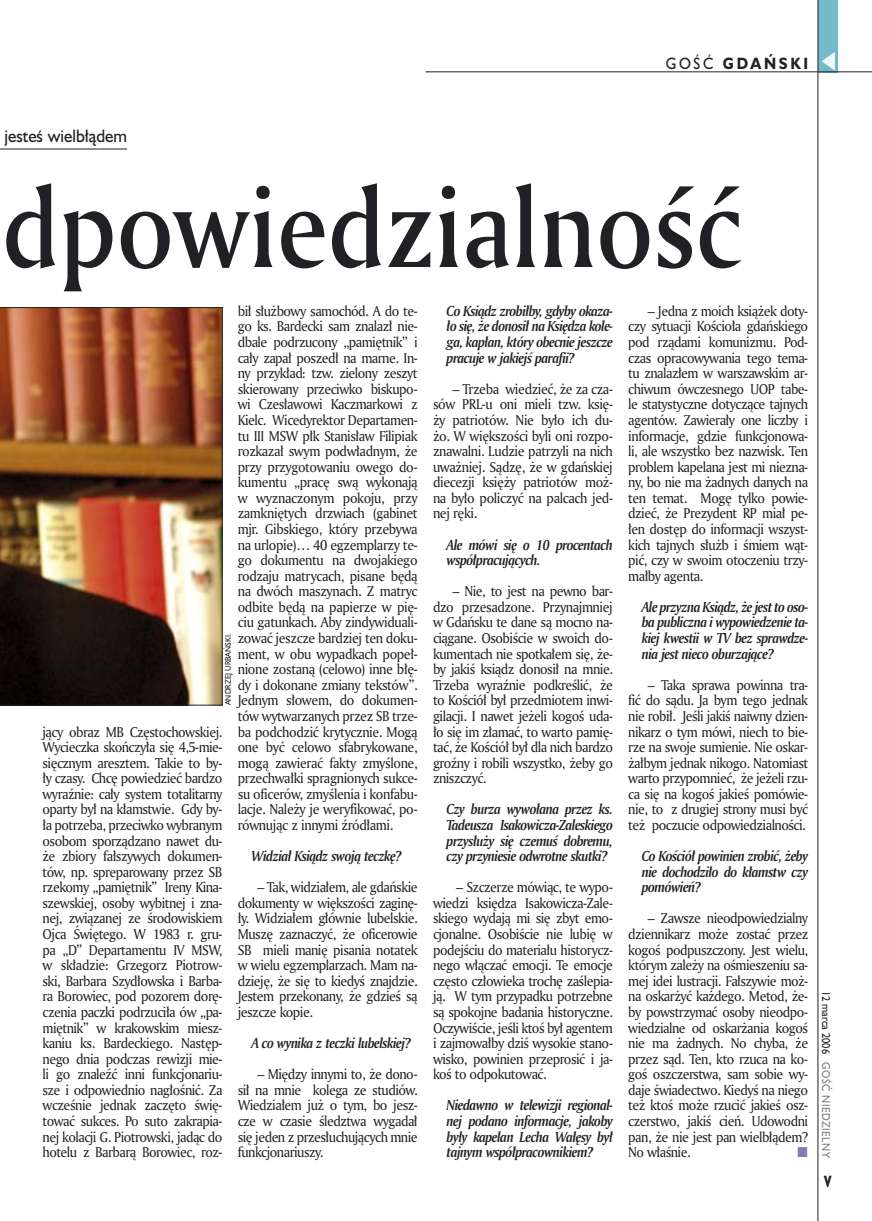
<style>
.page{position:relative;width:872px;height:1221px;background:#fff}
.page>*{position:absolute;margin:0;border:0;box-sizing:border-box;transform-origin:0 0}
.t1{font:108px "Amerigo Md PL";color:#212125;scale:.9 1}
.t2{font:16.5px "Humanst 521 PL";color:#212125;scale:.94 1}
._15b_temat_prawo{font:700 15px "Humanst 521 PL";letter-spacing:.2em;color:#212125;scale:.9 1}
._17_pagina_prawa{font:700 15px "Humanst 521 Cn PL";color:#212125;scale:.94 1}
._07_wywiad_pytanie{font:italic 700 13.95px/15.6px "Amerigo PL";letter-spacing:-.04em;color:#212125;text-align:justify;scale:.94 1}
._01_body_tekst{font:13.8px/15.6px "Amerigo PL";letter-spacing:-.04em;color:#212125;text-align:justify;scale:.94 1}
._19a_data_prawa_GOSC{font:10.5px "Humanst 521 PL";letter-spacing:.05em;color:#7f7f83;scale:.9 1}
._19_data_prawa{font:10.5px "Humanst 521 PL";color:#212125;scale:.9 1}
._09a_autor_zdjecia_Hu_5_pt{font:7.5px "Humanst 521 PL";color:#212125;scale:.94 1}
.s1{font-weight:400}
</style>
<div class="page">
<div style="left:818px;top:0;width:19px;height:72px;background:#75baca"></div>
<hr style="left:817px;top:0;width:1px;height:1220px;background:#212125">
<svg style="left:821px;top:52px;width:14px;height:19px"></svg>
<hr style="left:425px;top:72px;width:447px;height:1px;background:#212125">
<hr style="left:0;top:149px;width:127px;height:1px;background:#212125">
<img style="left:0;top:307px;width:222px;height:398px">
<p class="_15b_temat_prawo" style="left:666px;top:53px;width:160px"><span class="s1">GOŚĆ</span> GDAŃSKI</p>
<p class="t2" style="left:4px;top:124px;width:132px">jesteś wielbłądem</p>
<h1 class="t1" style="left:2px;top:156px;width:823px">dpowiedzialność</h1>
<p class="_01_body_tekst" style="left:238px;top:303px;width:193px">bił służbowy samochód. A do te&shy;go ks. Bardecki sam znalazł nie&shy;dbale podrzucony „pamiętnik” i cały zapał poszedł na marne. In&shy;ny przykład: tzw. zielony zeszyt skierowany przeciwko biskupo&shy;wi Czesławowi Kaczmarkowi z Kielc. Wicedyrektor Departamen&shy;tu III MSW płk Stanisław Filipiak rozkazał swym podwładnym, że przy przygotowaniu owego do&shy;kumentu „pracę swą wykonają w wyznaczonym pokoju, przy zamkniętych drzwiach (gabinet mjr. Gibskiego, który przebywa na urlopie)… 40 egzemplarzy te&shy;go dokumentu na dwojakiego rodzaju matrycach, pisane będą na dwóch maszynach. Z matryc odbite będą na papierze w pię&shy;ciu gatunkach. Aby zindywiduali&shy;zować jeszcze bardziej ten doku&shy;ment, w obu wypadkach popeł&shy;nione zostaną (celowo) inne błę&shy;dy i dokonane zmiany tekstów”.<br>Jednym słowem, do dokumen&shy;tów wytwarzanych przez SB trze&shy;ba podchodzić krytycznie. Mogą one być celowo sfabrykowane, mogą zawierać fakty zmyślone, przechwałki spragnionych sukce&shy;su oficerów, zmyślenia i konfabu&shy;lacje. Należy je weryfikować, po&shy;równując z innymi źródłami.</p>
<p class="_07_wywiad_pytanie" style="left:251px;top:848px;width:161px">Widział Ksiądz swoją teczkę?</p>
<p class="_01_body_tekst" style="left:238px;top:879px;width:193px;text-indent:20px">– Tak, widziałem, ale gdańskie dokumenty w większości zaginę&shy;ły. Widziałem głównie lubelskie.<br>Muszę zaznaczyć, że oficerowie SB mieli manię pisania notatek w wielu egzemplarzach. Mam na&shy;dzieję, że się to kiedyś znajdzie.<br>Jestem przekonany, że gdzieś są jeszcze kopie.</p>
<p class="_07_wywiad_pytanie" style="left:251px;top:1034px;width:171px">A co wynika z teczki lubelskiej?</p>
<p class="_01_body_tekst" style="left:238px;top:1066px;width:193px;text-indent:20px">– Między innymi to, że dono&shy;sił na mnie kolega ze studiów.<br>Wiedziałem już o tym, bo jesz&shy;cze w czasie śledztwa wygadał się jeden z przesłuchujących mnie funkcjonariuszy.</p>
<p class="_09a_autor_zdjecia_Hu_5_pt" style="left:223px;top:705px;width:78px;rotate:-90deg">ANDRZEJ URBAŃSKI.</p>
<p class="_01_body_tekst" style="left:43px;top:723px;width:193px">jący obraz MB Częstochowskiej.<br>Wycieczka skończyła się 4,5-mie&shy;sięcznym aresztem. Takie to by&shy;ły czasy. Chcę powiedzieć bardzo wyraźnie: cały system totalitarny oparty był na kłamstwie. Gdy by&shy;ła potrzeba, przeciwko wybranym osobom sporządzano nawet du&shy;że zbiory fałszywych dokumen&shy;tów, np. spreparowany przez SB rzekomy „pamiętnik” Ireny Kina&shy;szewskiej, osoby wybitnej i zna&shy;nej, związanej ze środowiskiem Ojca Świętego. W 1983 r. gru&shy;pa „D” Departamentu IV MSW, w składzie: Grzegorz Piotrow&shy;ski, Barbara Szydłowska i Barba&shy;ra Borowiec, pod pozorem dorę&shy;czenia paczki podrzuciła ów „pa&shy;miętnik” w krakowskim miesz&shy;kaniu ks. Bardeckiego. Następ&shy;nego dnia podczas rewizji mie&shy;li go znaleźć inni funkcjonariu&shy;sze i odpowiednio nagłośnić. Za wcześnie jednak zaczęto świę&shy;tować sukces. Po suto zakrapia&shy;nej kolacji G. Piotrowski, jadąc do hotelu z Barbarą Borowiec, roz-</p>
<p class="_07_wywiad_pytanie" style="left:446px;top:303px;width:179px">Co Ksiądz zrobiłby, gdyby okaza&shy;ło się, że donosił na Księdza kole&shy;ga, kapłan, który obecnie jeszcze pracuje w jakiejś parafii?</p>
<p class="_01_body_tekst" style="left:433px;top:380px;width:193px;text-indent:20px">– Trzeba wiedzieć, że za cza&shy;sów PRL-u oni mieli tzw. księ&shy;ży patriotów. Nie było ich du&shy;żo. W większości byli oni rozpo&shy;znawalni. Ludzie patrzyli na nich uważniej. Sądzę, że w gdańskiej diecezji księży patriotów moż&shy;na było policzyć na palcach jed&shy;nej ręki.</p>
<p class="_07_wywiad_pytanie" style="left:446px;top:536px;width:178px">Ale mówi się o 10 procentach współpracujących.</p>
<p class="_01_body_tekst" style="left:433px;top:583px;width:193px;text-indent:20px">– Nie, to jest na pewno bar&shy;dzo przesadzone. Przynajmniej w Gdańsku te dane są mocno na&shy;ciągane. Osobiście w swoich do&shy;kumentach nie spotkałem się, że&shy;by jakiś ksiądz donosił na mnie.<br>Trzeba wyraźnie podkreślić, że to Kościół był przedmiotem inwi&shy;gilacji. I nawet jeżeli kogoś uda&shy;ło się im złamać, to warto pamię&shy;tać, że Kościół był dla nich bardzo groźny i robili wszystko, żeby go zniszczyć.</p>
<p class="_07_wywiad_pytanie" style="left:446px;top:801px;width:178px">Czy burza wywołana przez ks.<br>Tadeusza Isakowicza-Zaleskiego przysłuży się czemuś dobremu, czy przyniesie odwrotne skutki?</p>
<p class="_01_body_tekst" style="left:433px;top:879px;width:193px;text-indent:23px">– Szczerze mówiąc, te wypo&shy;wiedzi księdza Isakowicza-Zale&shy;skiego wydają mi się zbyt emo&shy;cjonalne. Osobiście nie lubię w podejściu do materiału historycz&shy;nego włączać emocji. Te emocje często człowieka trochę zaślepia&shy;ją. W tym przypadku potrzebne są spokojne badania historyczne.<br>Oczywiście, jeśli ktoś był agentem i zajmowałby dziś wysokie stano&shy;wisko, powinien przeprosić i ja&shy;koś to odpokutować.</p>
<p class="_07_wywiad_pytanie" style="left:446px;top:1097px;width:179px">Niedawno w telewizji regional&shy;nej podano informacje, jakoby były kapelan Lecha Wałęsy był tajnym współpracownikiem?</p>
<p class="_01_body_tekst" style="left:628px;top:303px;width:193px;text-indent:20px">– Jedna z moich książek doty&shy;czy sytuacji Kościoła gdańskiego pod rządami komunizmu. Pod&shy;czas opracowywania tego tema&shy;tu znalazłem w warszawskim ar&shy;chiwum ówczesnego UOP tabe&shy;le statystyczne dotyczące tajnych agentów. Zawierały one liczby i informacje, gdzie funkcjonowa&shy;li, ale wszystko bez nazwisk. Ten problem kapelana jest mi niezna&shy;ny, bo nie ma żadnych danych na ten temat. Mogę tylko powie&shy;dzieć, że Prezydent RP miał pe&shy;łen dostęp do informacji wszyst&shy;kich tajnych służb i śmiem wąt&shy;pić, czy w swoim otoczeniu trzy&shy;małby agenta.</p>
<p class="_07_wywiad_pytanie" style="left:642px;top:598px;width:179px">Ale przyzna Ksiądz, że jest to oso&shy;ba publiczna i wypowiedzenie ta&shy;kiej kwestii w TV bez sprawdze&shy;nia jest nieco oburzające?</p>
<p class="_01_body_tekst" style="left:628px;top:676px;width:193px;text-indent:20px">– Taka sprawa powinna tra&shy;fić do sądu. Ja bym tego jednak nie robił. Jeśli jakiś naiwny dzien&shy;nikarz o tym mówi, niech to bie&shy;rze na swoje sumienie. Nie oskar&shy;żałbym jednak nikogo. Natomiast warto przypomnieć, że jeżeli rzu&shy;ca się na kogoś jakieś pomówie&shy;nie, to z drugiej strony musi być też poczucie odpowiedzialności.</p>
<p class="_07_wywiad_pytanie" style="left:642px;top:848px;width:178px">Co Kościół powinien zrobić, żeby nie dochodziło do kłamstw czy pomówień?</p>
<p class="_01_body_tekst" style="left:628px;top:910px;width:193px;text-indent:20px">– Zawsze nieodpowiedzialny dziennikarz może zostać przez kogoś podpuszczony. Jest wielu, którym zależy na ośmieszeniu sa&shy;mej idei lustracji. Fałszywie moż&shy;na oskarżyć każdego. Metod, że&shy;by powstrzymać osoby nieodpo&shy;wiedzialne od oskarżania kogoś nie ma żadnych. No chyba, że przez sąd. Ten, kto rzuca na ko&shy;goś oszczerstwa, sam sobie wy&shy;daje świadectwo. Kiedyś na niego też ktoś może rzucić jakieś osz&shy;czerstwo, jakiś cień. Udowodni pan, że nie jest pan wielbłądem?<br>No właśnie.</p>
<p class="_19_data_prawa" style="left:833px;top:990px;width:71px;rotate:90deg">12 marca 2006</p>
<p class="_19a_data_prawa_GOSC" style="left:833px;top:1062px;width:108px;rotate:90deg">GOŚĆ NIEDZIELNY</p>
<p class="_17_pagina_prawa" style="left:824px;top:1171px;width:9px">V</p>
</div>
